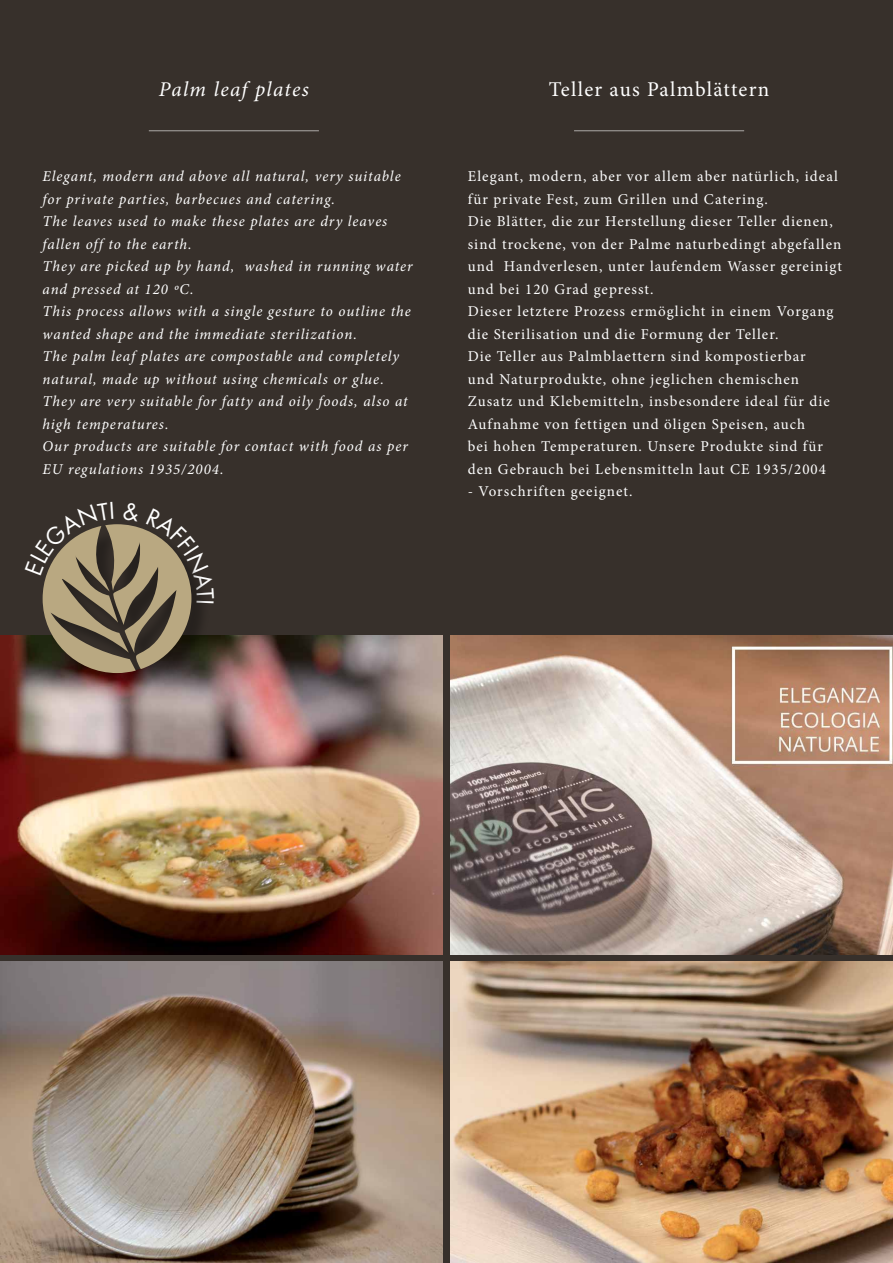
<style>
.page{position:relative;width:893px;height:1263px;background:#37302b}
.page>*{position:absolute;margin:0;border:0;box-sizing:border-box;transform-origin:0 0}
.t1{font:21px "Minion Pro";letter-spacing:.055em;color:#fff}
.t2{font:italic 21px "Minion Pro";letter-spacing:.06em;color:#fff}
.t3{font:15px/22.5px "Minion Pro";letter-spacing:.07em;color:#fff}
.t4{font:italic 15px/22.5px "Minion Pro";letter-spacing:.06em;color:#fff}
</style>
<div class="page">
<hr style="left:149px;top:130px;width:170px;height:1px;background:#fff">
<hr style="left:574px;top:130px;width:170px;height:1px;background:#fff">
<img style="left:0;top:962px;width:442px;height:301px">
<img style="left:451px;top:962px;width:442px;height:301px">
<img style="left:451px;top:636px;width:442px;height:319px">
<img style="left:0;top:636px;width:442px;height:319px">
<div style="left:45px;top:526px;width:165px;height:166px;background:#000;opacity:.3"></div>
<svg style="left:25px;top:524px;width:189px;height:149px"></svg>
<h1 class="t2" style="left:159px;top:75px;width:152px">Palm leaf plates</h1>
<h1 class="t1" style="left:549px;top:75px;width:222px">Teller aus Palmblättern</h1>
<p class="t4" style="left:43px;top:165px;width:372px">Elegant, modern and above all natural, very suitable for private parties, barbecues and catering.<br>The leaves used to make these plates are dry leaves fallen off to the earth.<br>They are picked up by hand, washed in running water and pressed at 120 ºC.<br>This process allows with a single gesture to outline the wanted shape and the immediate sterilization.<br>The palm leaf plates are compostable and completely natural, made up without using chemicals or glue.<br>They are very suitable for fatty and oily foods, also at high temperatures.<br>Our products are suitable for contact with food as per EU regulations 1935/2004.</p>
<p class="t3" style="left:468px;top:165px;width:376px">Elegant, modern, aber vor allem aber natürlich, ideal für private Fest, zum Grillen und Catering.<br>Die Blätter, die zur Herstellung dieser Teller dienen, sind trockene, von der Palme naturbedingt abgefallen und Handverlesen, unter laufendem Wasser gereinigt und bei 120 Grad gepresst.<br>Dieser letztere Prozess ermöglicht in einem Vorgang die Sterilisation und die Formung der Teller.<br>Die Teller aus Palmblaettern sind kompostierbar<br>und Naturprodukte, ohne jeglichen chemischen Zusatz und Klebemitteln, insbesondere ideal für die Aufnahme von fettigen und öligen Speisen, auch<br>bei hohen Temperaturen. Unsere Produkte sind für den Gebrauch bei Lebensmitteln laut CE 1935/2004</p>
<p class="t3" style="left:468px;top:480px;width:166px">- Vorschriften geeignet.</p>
</div>
